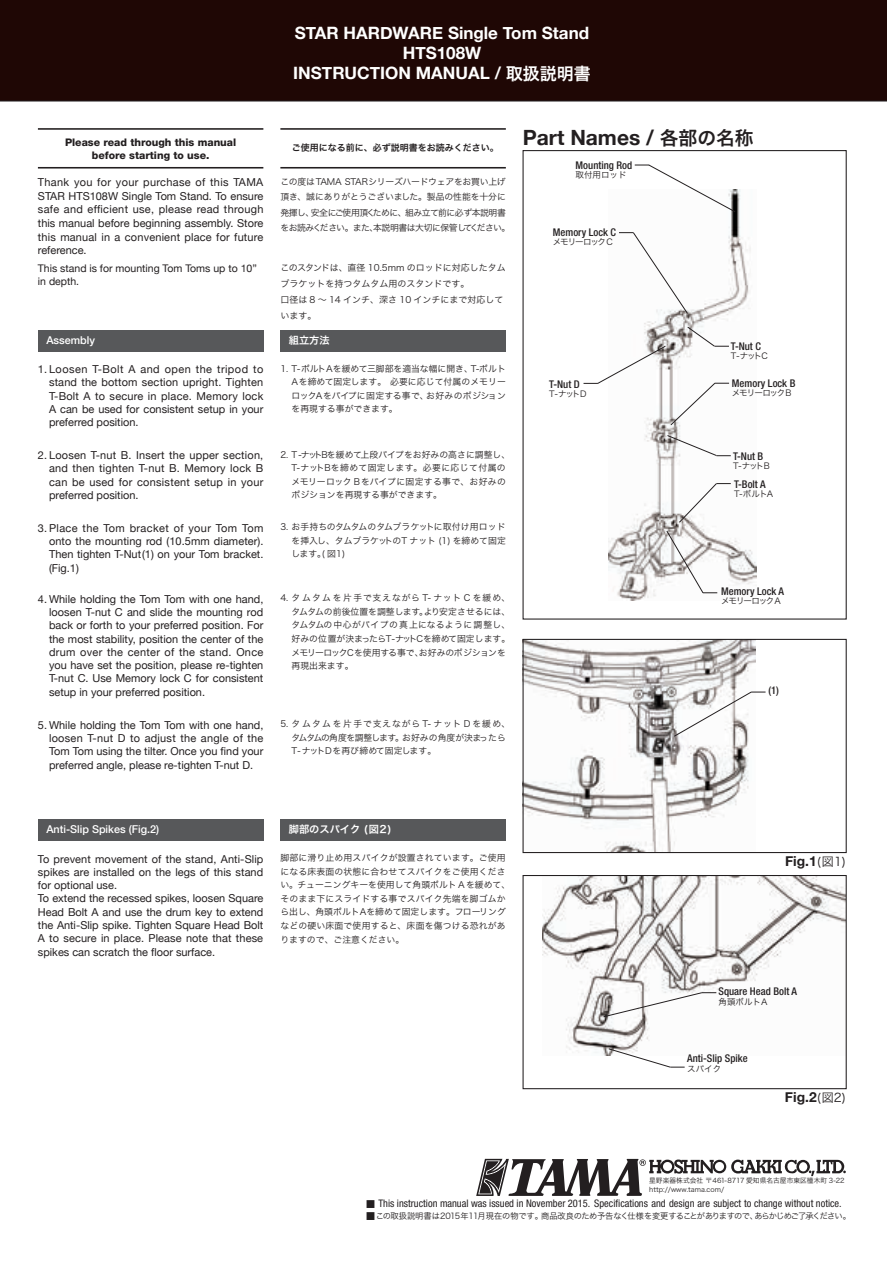
<style>
.page{position:relative;width:887px;height:1263px;background:#fff}
.page>*{position:absolute;margin:0;border:0;box-sizing:border-box;transform-origin:0 0}
.t1{font:700 21px "Helvetica Neue";color:#231f20}
.t2{font:18.75px "Hira Kaku Pro N W6";color:#231f20}
.t3{font:700 16.95px/20.4px "Helvetica Neue";color:#fff;text-align:center}
.t4{font:700 13.8px "Helvetica Neue";color:#231f20}
.t5{font:12px "Hira Kaku Pro W3";color:#231f20}
.t6{font:10.95px/13.4px "Helvetica Neue";color:#231f20;text-align:justify}
.t7{font:500 10.8px "Helvetica Neue";color:#fff}
.t8{font:500 condensed 10.65px "Helvetica Neue";color:#231f20}
.t9{font:800 10.5px/12.8px "Helvetica Neue";color:#231f20;text-align:center}
.t10{font:10.5px/12.8px "Helvetica Neue";color:#231f20}
.t11{font:condensed 10.35px "Helvetica Neue";color:#231f20}
.t12{font:10.35px "Hira Kaku Pro N W3";color:#231f20}
.t13{font:10.2px "Hira Kaku Pro N W6";color:#fff}
.t14{font:9px/15.8px "Hira Kaku Pro N W3";color:#231f20}
.t15{font:9px "Hira Kaku Pro N W6";color:#231f20}
.t16{font:8.85px/13.6px "Hira Kaku Pro N W3";color:#231f20}
.t17{font:8.85px/13.6px "Hira Kaku Pro N W3";letter-spacing:.02em;color:#231f20}
.t18{font:8.85px/15.5px "Hira Kaku Pro N W3";letter-spacing:-.03em;color:#231f20;text-align:right}
.t19{font:8.85px/15.5px "Hira Kaku Pro N W3";letter-spacing:-.05em;color:#231f20}
.t20{font:8.85px/13.6px "Hira Kaku Pro N W3";letter-spacing:.085em;color:#231f20}
.t21{font:8.85px/13.6px "Hira Kaku Pro N W3";letter-spacing:-.08em;color:#231f20}
.t22{font:8.85px "Hira Kaku Pro N W3";letter-spacing:.035em;color:#231f20}
.t23{font:8.55px "Hira Kaku Pro N W3";letter-spacing:-.065em;color:#231f20}
.t24{font:8.55px "Hira Kaku Pro N W3";letter-spacing:-.12em;color:#231f20}
.t25{font:8.25px "Hira Kaku Pro N W3";letter-spacing:-.05em;color:#231f20}
.t26{font:8.25px "Hira Kaku Pro N W3";color:#231f20}
.t27{font:8.25px "Hira Kaku Pro N W3";letter-spacing:-.12em;color:#231f20}
.t28{font:6.75px/9.4px "Hira Kaku Pro N W3";color:#231f20}
.s1{font-family:"Hira Kaku Pro N W6";font-weight:400}
.s2{font-family:"Hira Kaku Pro N W3";font-stretch:normal}
</style>
<div class="page">
<img style="left:609px;top:189px;width:147px;height:411px">
<img style="left:524px;top:641px;width:231px;height:210px">
<img style="left:542px;top:877px;width:302px;height:179px">
<div style="left:0;top:0;width:887px;height:101px;background:#1f0705"></div>
<hr style="left:38px;top:128px;width:225px;height:2px;background:#231f20">
<hr style="left:38px;top:167px;width:225px;height:1px;background:#231f20">
<hr style="left:280px;top:167px;width:226px;height:1px;background:#231f20">
<hr style="left:280px;top:128px;width:226px;height:2px;background:#231f20">
<div style="left:38px;top:330px;width:225px;height:21px;background:#57585a"></div>
<div style="left:280px;top:330px;width:226px;height:21px;background:#57585a"></div>
<div style="left:38px;top:819px;width:225px;height:21px;background:#57585a"></div>
<div style="left:280px;top:819px;width:226px;height:21px;background:#57585a"></div>
<svg style="left:673px;top:691px;width:92px;height:46px"></svg>
<svg style="left:603px;top:992px;width:113px;height:25px"></svg>
<svg style="left:608px;top:1048px;width:76px;height:20px"></svg>
<svg style="left:634px;top:164px;width:101px;height:48px"></svg>
<svg style="left:619px;top:232px;width:69px;height:82px"></svg>
<svg style="left:679px;top:483px;width:51px;height:40px"></svg>
<svg style="left:667px;top:435px;width:63px;height:21px"></svg>
<svg style="left:583px;top:326px;width:146px;height:99px"></svg>
<svg style="left:666px;top:530px;width:51px;height:63px"></svg>
<div style="left:522px;top:639px;width:324px;height:214px;border:1px solid #231f20"></div>
<div style="left:522px;top:875px;width:324px;height:214px;border:1px solid #231f20"></div>
<svg style="left:476px;top:1159px;width:369px;height:37px"></svg>
<h3 class="t3" style="left:293px;top:21px;width:299px">STAR HARDWARE Single Tom Stand<br>HTS108W<br>INSTRUCTION MANUAL / <span class="s1">取扱説明書</span></h3>
<p class="t9" style="left:65px;top:136px;width:173px">Please read through this manual before starting to use.</p>
<p class="t15" style="left:292px;top:140px;width:208px">ご使用になる前に、必ず説明書をお読みください。</p>
<p class="t6" style="left:38px;top:175px;width:227px">Thank you for your purchase of this TAMA STAR HTS108W Single Tom Stand. To ensure safe and efficient use, please read through this manual before beginning assembly. Store this manual in a convenient place for future reference.</p>
<p class="t18" style="left:280px;top:173px;width:227px">この度はTAMA STARシリーズハードウェアをお買い上げ頂き、誠にありがとうございました。製品の性能を十分に組み立て前に必ず本説明書</p>
<p class="t19" style="left:311px;top:204px;width:97px">安全にご使用頂くために、</p>
<p class="t19" style="left:280px;top:204px;width:231px">発揮し、<br>をお読みください。また本説明書は大切に保管してください。</p>
<p class="t16" style="left:369px;top:220px;width:10px">、</p>
<p class="t10" style="left:38px;top:261px;width:220px">This stand is for mounting Tom Toms up to 10“ in depth.</p>
<p class="t7" style="left:46px;top:331px;width:50px">Assembly</p>
<p class="t14" style="left:280px;top:259px;width:227px">このスタンドは、直径 10.5mm のロッドに対応したタムブラケットを持つタムタム用のスタンドです。<br>口径は 8 ～ 14 インチ、深さ 10 インチにまで対応しています。</p>
<p class="t13" style="left:289px;top:331px;width:42px">組立方法</p>
<p class="t6" style="left:49px;top:362px;width:216px;text-align:left;text-indent:-11px">1.Loosen<br>stand the bottom section upright. Tighten -T Bolt A to secure in place. Memory lock<br>A can be used for consistent setup in your preferred position.</p>
<p class="t16" style="left:471px;top:361px;width:36px">-T ボルト</p>
<p class="t16" style="left:280px;top:361px;width:194px">1. T-ボルトAを緩めて三脚部を適当な幅に開き、</p>
<p class="t16" style="left:291px;top:374px;width:216px">Aを締めて固定します。必要に応じて付属のメモリー</p>
<p class="t22" style="left:426px;top:387px;width:81px">お好みのポジション</p>
<p class="t6" style="left:92px;top:362px;width:33px">-T Bolt</p>
<p class="t6" style="left:128px;top:362px;width:9px">A</p>
<p class="t6" style="left:140px;top:362px;width:21px">and</p>
<p class="t6" style="left:196px;top:362px;width:18px">the</p>
<p class="t6" style="left:217px;top:362px;width:33px">tripod</p>
<p class="t6" style="left:253px;top:362px;width:12px">to</p>
<p class="t6" style="left:165px;top:362px;width:28px">open</p>
<p class="t16" style="left:291px;top:388px;width:139px">ロックAをパイプに固定する事で、を再現する事ができます。</p>
<p class="t6" style="left:49px;top:448px;width:216px;text-indent:-11px">2. Loosen -T nut B. Insert the upper section, and then tighten -T nut B. Memory lock B can be used for consistent setup in your preferred position.</p>
<p class="t16" style="left:291px;top:447px;width:220px;text-indent:-11px">2. T -ナットBを緩めて上段パイプをお好みの高さに調整し、-T ナットBを締めて固定します。必要に応じて付属のメモリーロック Bをパイプに固定する事で、お好みのポジションを再現する事ができます。</p>
<p class="t6" style="left:49px;top:520px;width:216px;text-indent:-11px">3.Place the Tom bracket of your Tom Tom onto the mounting rod (10.5mm diameter .( Then tighten -T Nut 1( ) on your Tom bracket. (Fig.1(</p>
<p class="t16" style="left:291px;top:519px;width:216px;text-align:justify;text-indent:-11px">3. お手持ちのタムタムのタムブラケットに取付け用ロッドを挿入し、タムブラケットのT ナット 1( ) を締めて固定します。( 図1(</p>
<p class="t6" style="left:49px;top:591px;width:216px;text-indent:-11px">4. While holding the Tom Tom with one hand, loosen -T nut C and slide the mounting rod back or forth to your preferred position. For the most stability, position the center of the drum over the center of the stand. Once you have set the position, please re-tighten -T nut C. Use Memory lock C for consistent setup in your preferred position.</p>
<p class="t16" style="left:280px;top:590px;width:231px;text-align:right">4. タムタムを片手で支えながら -T ナット C を緩め、タムタムの前後位置を調整しますより安定させるには、</p>
<p class="t16" style="left:291px;top:604px;width:220px;text-indent:128px">。<br>タムタムの中心がパイプの真上になるように調整し、好みの位置が決まったらT-ナットCを締めて固定します。メモリーロックCを使用する事でお好みのポジションを</p>
<p class="t16" style="left:415px;top:645px;width:10px">、</p>
<p class="t16" style="left:291px;top:658px;width:63px">再現出来ます。</p>
<p class="t6" style="left:49px;top:717px;width:216px;text-indent:-11px">5. While holding the Tom Tom with one hand, loosen -T nut D to adjust the angle of the Tom Tom using the tilter. Once you find your preferred angle, please re-tighten -T nut D.</p>
<p class="t20" style="left:402px;top:716px;width:109px;text-indent:-122px">5. タムタムを片手で支えながら -T ナット D を緩め、お好みの角度が決まったら</p>
<p class="t21" style="left:291px;top:730px;width:146px">タムタムの角度を調整します。<br>T-ナットDを再び締めて固定します。</p>
<h2 class="t2" style="left:660px;top:121px;width:95px">各部の名称</h2>
<h1 class="t1" style="left:523px;top:119px;width:133px">Part Names /</h1>
<p class="t8" style="left:575px;top:158px;width:58px">Mounting Rod</p>
<p class="t23" style="left:575px;top:167px;width:53px">取付用ロッド</p>
<p class="t8" style="left:553px;top:226px;width:65px">Memory Lock C</p>
<p class="t24" style="left:553px;top:235px;width:61px">メモリーロックC</p>
<p class="t8" style="left:549px;top:377px;width:32px">-T Nut D</p>
<p class="t23" style="left:549px;top:386px;width:39px">T-ナットD</p>
<p class="t8" style="left:731px;top:340px;width:32px">-T Nut C</p>
<p class="t23" style="left:731px;top:348px;width:39px">T-ナットC</p>
<p class="t8" style="left:732px;top:377px;width:65px">Memory Lock B</p>
<p class="t24" style="left:732px;top:386px;width:61px">メモリーロックB</p>
<p class="t8" style="left:733px;top:450px;width:32px">-T Nut B</p>
<p class="t23" style="left:733px;top:458px;width:38px">T-ナットB</p>
<p class="t8" style="left:734px;top:477px;width:33px">-T Bolt A</p>
<p class="t23" style="left:734px;top:486px;width:41px">T-ボルトA</p>
<p class="t8" style="left:721px;top:585px;width:64px">Memory Lock A</p>
<p class="t24" style="left:721px;top:593px;width:61px">メモリーロックA</p>
<p class="t8" style="left:768px;top:684px;width:12px">(1)</p>
<p class="t7" style="left:46px;top:820px;width:114px">Anti-Slip Spikes (Fig.2)</p>
<p class="t6" style="left:38px;top:851px;width:227px;text-align:left">To prevent movement of the stand, Anti-Slip spikes are installed on the legs of this stand for optional use.<br>To extend the recessed spikes, loosen Square Head Bolt A and use the drum key to extend the Anti-Slip spike. Tighten Square Head Bolt A to secure in place. Please note that these spikes can scratch the floor surface.</p>
<p class="t13" style="left:289px;top:819px;width:104px">脚部のスパイク (図2(</p>
<p class="t17" style="left:280px;top:850px;width:231px">脚部に滑り止め用スパイクが設置されています。ご使用になる床表面の状態に合わせてスパイクをご使用ください。チューニングキーを使用して角頭ボルトAを緩めて、そのまま下にスライドする事でスパイク先端を脚ゴムから出し、角頭ボルトAを締めて固定します。フローリングなどの硬い床面で使用すると、床面を傷つける恐れがありますので、ご注意ください。</p>
<p class="t5" style="left:816px;top:850px;width:31px">図( 1(</p>
<p class="t4" style="left:785px;top:848px;width:33px">Fig.1</p>
<p class="t8" style="left:718px;top:985px;width:80px">Square Head Bolt A</p>
<p class="t23" style="left:718px;top:994px;width:50px">角頭ボルトA</p>
<p class="t8" style="left:687px;top:1052px;width:62px">Anti-Slip Spike</p>
<p class="t23" style="left:687px;top:1061px;width:36px">スパイク</p>
<p class="t5" style="left:816px;top:1086px;width:31px">図( 2(</p>
<p class="t4" style="left:785px;top:1085px;width:33px">Fig.2</p>
<p class="t28" style="left:649px;top:1175px;width:197px">星野楽器株式会社〒461-8717 愛知県名古屋市東区橦木町 3-22 http://www.tama.com/</p>
<p class="t11" style="left:365px;top:1197px;width:478px"><span class="s2">■</span> This instruction manual was issued in November 2015. Specifications and design are subject to change without notice.</p>
<p class="t27" style="left:754px;top:1208px;width:98px">あらかじめご了承ください。</p>
<p class="t12" style="left:365px;top:1206px;width:12px">■</p>
<p class="t25" style="left:541px;top:1208px;width:218px">商品改良のため予告なく仕様を変更することがありますので、</p>
<p class="t26" style="left:376px;top:1208px;width:169px">この取扱説明書は2015年11月現在の物です。</p>
</div>
